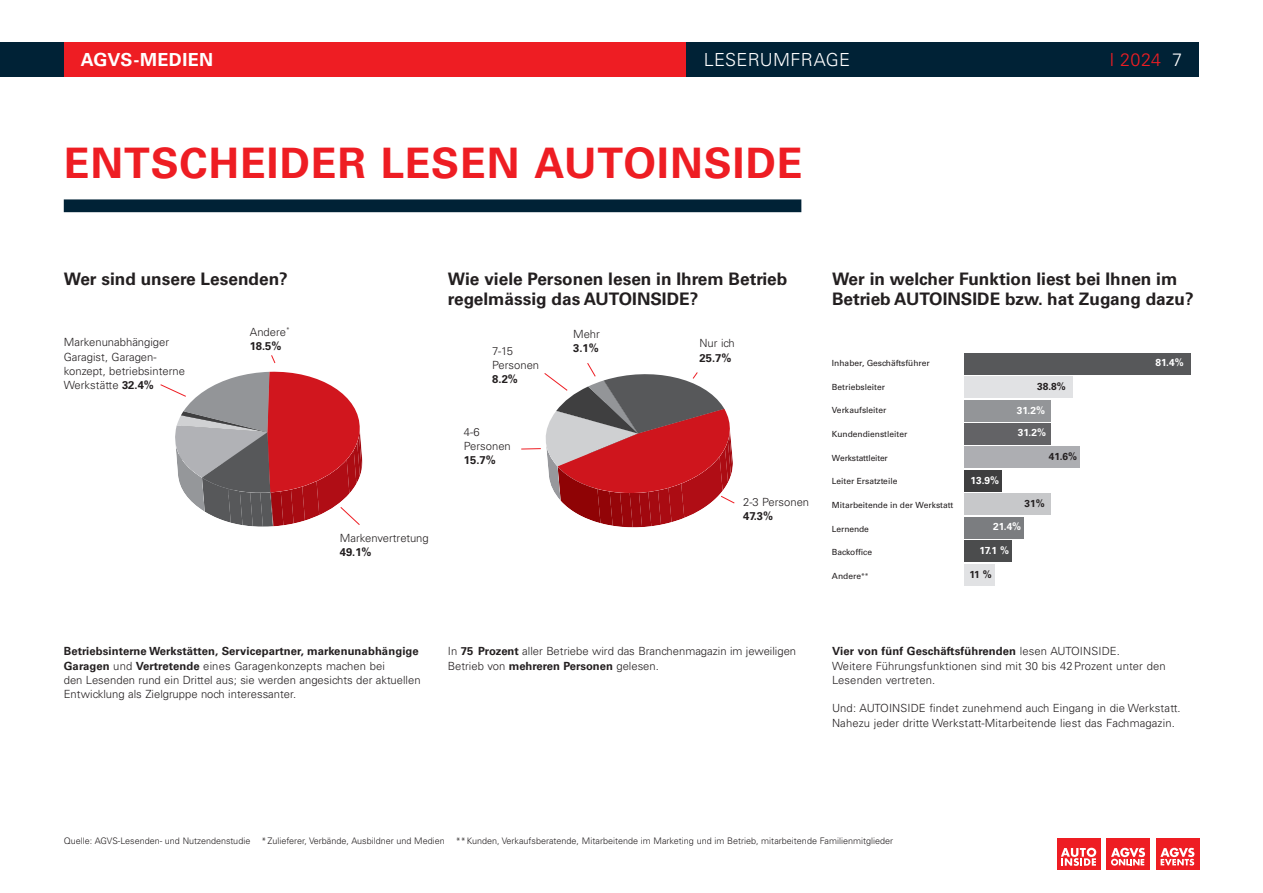
<style>
.page{position:relative;width:1263px;height:893px;background:#fff}
.page>*{position:absolute;margin:0;border:0;box-sizing:border-box;transform-origin:0 0}
.t1{font:700 42px "Univers LT Std";letter-spacing:.025em;color:#ee1d23}
.t2{font:300 18px "Univers LT Std";letter-spacing:.015em;color:#fff}
.t3{font:700 18px "Univers LT Std";letter-spacing:.025em;color:#fff}
.t4{font:300 18px "Univers LT Std";color:#ee1d23}
.t5{font:700 17.25px/20.2px "Univers LT Std";color:#231f20}
.t6{font:300 11.25px/14.2px "Univers LT Std";color:#231f20}
.t7{font:700 11.25px "Univers LT Std";color:#231f20}
.t8{font:700 10.2px "Univers LT Std";color:#fff}
.t9{font:700 10.2px "Univers LT Std";color:#231f20}
.t10{font:300 9px "Univers LT Std";color:#231f20}
.t11{font:8.4px "Univers LT Std";color:#231f20}
.t12{font:8.4px "Univers LT Std";letter-spacing:-.02em;color:#231f20}
.s1{color:#fff}
.s2{font-weight:700}
.s3{font-size:6.75px}
</style>
<div class="page">
<div style="left:64px;top:43px;width:623px;height:34px;background:#ee1d23"></div>
<div style="left:687px;top:43px;width:512px;height:34px;background:#002236"></div>
<div style="left:0;top:43px;width:64px;height:34px;background:#002236"></div>
<div style="left:964px;top:564px;width:31px;height:21px;background:#e1e2e4"></div>
<div style="left:964px;top:541px;width:48px;height:21px;background:#4b4c4d"></div>
<div style="left:964px;top:517px;width:60px;height:21px;background:#7b7d80"></div>
<div style="left:964px;top:494px;width:87px;height:21px;background:#c7c8ca"></div>
<div style="left:964px;top:470px;width:38px;height:21px;background:#3e3e3f"></div>
<div style="left:964px;top:447px;width:116px;height:21px;background:#adaeb2"></div>
<div style="left:964px;top:423px;width:87px;height:21px;background:#636366"></div>
<div style="left:964px;top:400px;width:87px;height:21px;background:#939598"></div>
<div style="left:964px;top:376px;width:108px;height:22px;background:#e1e2e4"></div>
<div style="left:964px;top:353px;width:227px;height:21px;background:#57585a"></div>
<svg style="left:521px;top:363px;width:214px;height:164px"></svg>
<svg style="left:160px;top:372px;width:202px;height:155px"></svg>
<div style="left:64px;top:199px;width:737px;height:13px;background:#002236"></div>
<div style="left:1057px;top:838px;width:43px;height:31px;background:#ee1d23"></div>
<svg style="left:1061px;top:848px;width:35px;height:18px"></svg>
<div style="left:1106px;top:838px;width:44px;height:31px;background:#ee1d23"></div>
<svg style="left:1111px;top:848px;width:34px;height:18px"></svg>
<div style="left:1156px;top:838px;width:43px;height:31px;background:#ee1d23"></div>
<svg style="left:1160px;top:848px;width:34px;height:18px"></svg>
<svg style="left:271px;top:355px;width:4px;height:8px"></svg>
<h2 class="t3" style="left:81px;top:49px;width:134px">AGVS-MEDIEN</h2>
<h2 class="t2" style="left:704px;top:49px;width:148px">LESERUMFRAGE</h2>
<h2 class="t4" style="left:1109px;top:49px;width:74px">I 2024 <span class="s1">7</span></h2>
<h1 class="t1" style="left:64px;top:139px;width:740px">ENTSCHEIDER LESEN AUTOINSIDE</h1>
<h3 class="t5" style="left:64px;top:269px;width:226px">Wer sind unsere Lesenden?</h3>
<h3 class="t5" style="left:448px;top:268px;width:341px">Wie viele Personen lesen in Ihrem Betrieb regelmässig das AUTOINSIDE?</h3>
<h3 class="t5" style="left:832px;top:269px;width:363px">Wer in welcher Funktion liest bei Ihnen im<br>Betrieb AUTOINSIDE bzw. hat Zugang dazu?</h3>
<p class="t6" style="left:250px;top:325px;width:41px">Andere<sup>*<br></sup><span class="s2">18.5%</span></p>
<p class="t6" style="left:64px;top:335px;width:123px">Markenunabhängiger<br>Garagist, Garagen&shy;konzept, betriebsinterne<br>Werkstätte <span class="s2">32.4%</span></p>
<p class="t6" style="left:492px;top:343px;width:48px">7-15<br>Personen</p>
<p class="t7" style="left:492px;top:372px;width:27px">8.2%</p>
<p class="t6" style="left:340px;top:530px;width:91px">Markenvertretung</p>
<p class="t7" style="left:340px;top:545px;width:33px">49.1%</p>
<p class="t6" style="left:464px;top:425px;width:48px">4-6<br>Personen</p>
<p class="t7" style="left:464px;top:454px;width:33px">15.7%</p>
<p class="t6" style="left:573px;top:327px;width:28px">Mehr</p>
<p class="t7" style="left:573px;top:342px;width:27px">3.1%</p>
<p class="t6" style="left:699px;top:336px;width:37px">Nur ich</p>
<p class="t7" style="left:699px;top:351px;width:33px">25.7%</p>
<p class="t6" style="left:743px;top:495px;width:67px">2-3 Personen</p>
<p class="t7" style="left:743px;top:510px;width:31px">47.3%</p>
<p class="t11" style="left:832px;top:358px;width:99px">Inhaber, Geschäftsführer</p>
<p class="t11" style="left:832px;top:382px;width:54px">Betriebsleiter</p>
<p class="t11" style="left:832px;top:405px;width:56px">Verkaufsleiter</p>
<p class="t11" style="left:832px;top:429px;width:77px">Kundendienstleiter</p>
<p class="t12" style="left:832px;top:453px;width:57px">Werkstattleiter</p>
<p class="t11" style="left:832px;top:476px;width:67px">Leiter Ersatzteile</p>
<p class="t11" style="left:832px;top:500px;width:123px">Mitarbeitende in der Werkstatt</p>
<p class="t11" style="left:832px;top:524px;width:38px">Lernende</p>
<p class="t11" style="left:832px;top:547px;width:42px">Backoffice</p>
<p class="t11" style="left:832px;top:571px;width:38px">Andere<span class="s3">**</span></p>
<p class="t8" style="left:970px;top:474px;width:30px">13.9%</p>
<p class="t9" style="left:1037px;top:380px;width:30px">38.8%</p>
<p class="t8" style="left:1017px;top:404px;width:30px">31.2%</p>
<p class="t9" style="left:1049px;top:451px;width:30px">41.6%</p>
<p class="t8" style="left:1018px;top:427px;width:30px">31.2%</p>
<p class="t9" style="left:1024px;top:497px;width:22px">31%</p>
<p class="t8" style="left:993px;top:520px;width:30px">21.4%</p>
<p class="t8" style="left:979px;top:544px;width:31px">17.1 %</p>
<p class="t9" style="left:969px;top:568px;width:24px">11 %</p>
<p class="t8" style="left:1155px;top:357px;width:30px">81.4%</p>
<p class="t6" style="left:64px;top:644px;width:358px"><span class="s2">Betriebsinterne Werkstätten, Servicepartner, markenunabhängige Garagen</span> und <span class="s2">Vertretende</span> eines Garagenkonzepts machen bei<br>den Lesenden rund ein Drittel aus; sie werden angesichts der aktuellen Entwicklung als Zielgruppe noch interessanter.</p>
<p class="t6" style="left:448px;top:644px;width:350px">In <span class="s2">75 Prozent</span> aller Betriebe wird das Branchenmagazin im jeweiligen<br>Betrieb von <span class="s2">mehreren Personen</span> gelesen.</p>
<p class="t6" style="left:832px;top:644px;width:335px"><span class="s2">Vier von fünf Geschäftsführenden</span> lesen AUTOINSIDE.<br>Weitere Führungsfunktionen sind mit 30 bis 42Prozent unter den<br>Lesenden vertreten.</p>
<p class="t6" style="left:832px;top:701px;width:350px">Und: AUTOINSIDE findet zunehmend auch Eingang in die Werkstatt.<br>Nahezu jeder dritte Werkstatt-Mitarbeitende liest das Fachmagazin.</p>
<p class="t10" style="left:64px;top:836px;width:831px">Quelle: AGVS-Lesenden- und Nutzendenstudie *Zulieferer, Verbände, Ausbildner und Medien **Kunden, Verkaufsberatende, Mitarbeitende im Marketing und im Betrieb, mitarbeitende Familienmitglieder</p>
</div>
